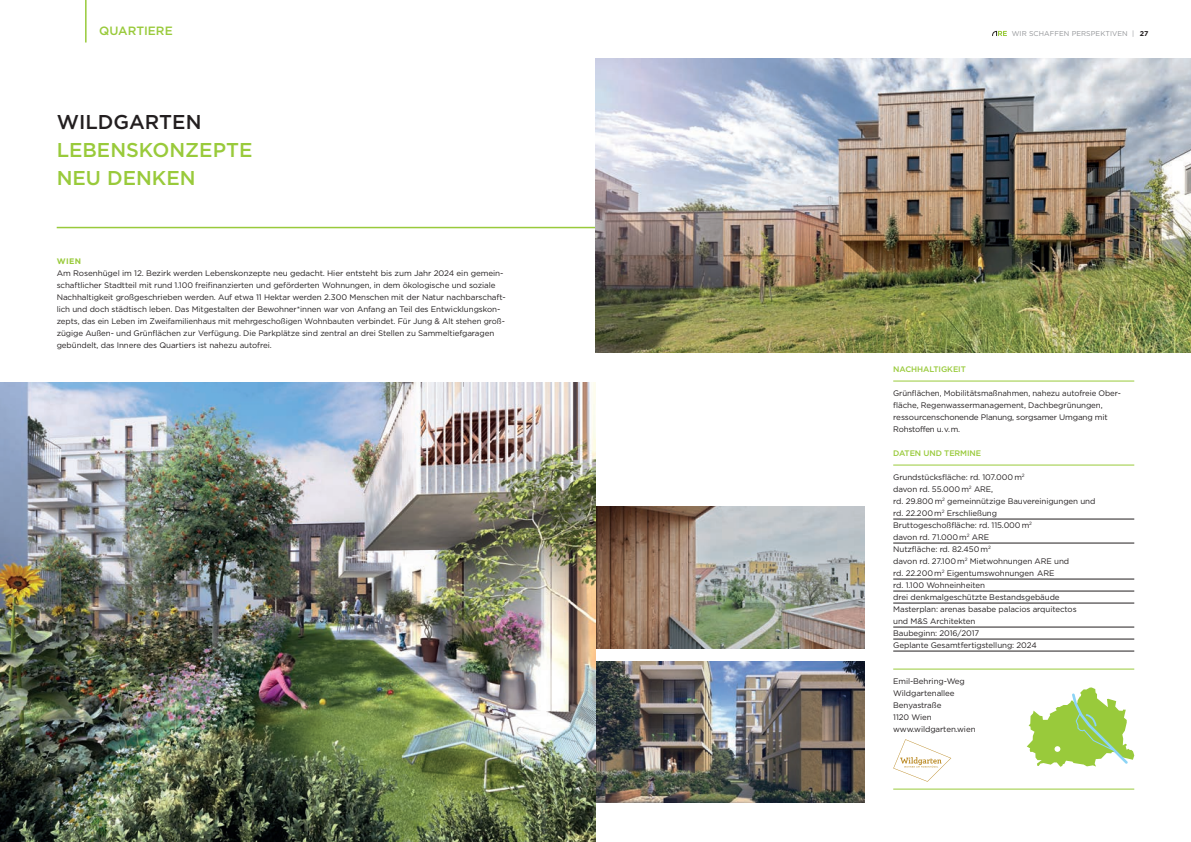
<style>
.page{position:relative;width:1191px;height:842px;background:#fff}
.page>*{position:absolute;margin:0;border:0;box-sizing:border-box;transform-origin:0 0}
.t1{font:500 20px/28px "Gotham";color:#99ca3b}
.t2{font:500 20px "Gotham";color:#231f20}
.t3{font:500 12px "Gotham";color:#99ca3b}
.t4{font:8px/12px "Gotham";letter-spacing:-.01em;color:#231f20}
.t5{font:500 8px "Gotham";letter-spacing:-.01em;color:#99ca3b}
.t6{font:700 8px "Gotham";color:#99ca3b}
.t7{font:7px "Gotham";letter-spacing:.01em;color:#939598}
.s1{font-weight:700;color:#231f20}
</style>
<div class="page">
<svg style="left:992px;top:31px;width:15px;height:5px"></svg>
<img style="left:595px;top:661px;width:270px;height:142px">
<hr style="left:57px;top:227px;width:538px;height:1px;background:#99ca3b">
<hr style="left:893px;top:381px;width:241px;height:1px;background:#99ca3b">
<hr style="left:893px;top:465px;width:241px;height:1px;background:#99ca3b">
<hr style="left:893px;top:519px;width:241px;height:1px;background:#231f20">
<hr style="left:893px;top:543px;width:241px;height:1px;background:#231f20">
<hr style="left:893px;top:579px;width:241px;height:1px;background:#231f20">
<hr style="left:893px;top:591px;width:241px;height:1px;background:#231f20">
<hr style="left:893px;top:603px;width:241px;height:1px;background:#231f20">
<hr style="left:893px;top:627px;width:241px;height:1px;background:#231f20">
<hr style="left:893px;top:639px;width:241px;height:1px;background:#231f20">
<hr style="left:893px;top:651px;width:241px;height:1px;background:#231f20">
<hr style="left:893px;top:669px;width:241px;height:1px;background:#99ca3b">
<hr style="left:893px;top:789px;width:241px;height:1px;background:#99ca3b">
<img style="left:595px;top:506px;width:270px;height:142px">
<hr style="left:85px;top:0;width:2px;height:43px;background:#99ca3b">
<img style="left:0;top:383px;width:595px;height:459px">
<svg style="left:1027px;top:687px;width:107px;height:80px"></svg>
<svg style="left:893px;top:739px;width:58px;height:43px"></svg>
<img style="left:595px;top:58px;width:596px;height:295px">
<h2 class="t3" style="left:99px;top:24px;width:75px">QUARTIERE</h2>
<h1 class="t2" style="left:57px;top:111px;width:146px">WILDGARTEN</h1>
<h1 class="t1" style="left:57px;top:136px;width:197px">LEBENSKONZEPTE<br>NEU DENKEN</h1>
<p class="t6" style="left:57px;top:257px;width:26px">WIEN</p>
<p class="t4" style="left:57px;top:267px;width:450px">Am Rosenhügel im 12. Bezirk werden Lebenskonzepte neu gedacht. Hier entsteht bis zum Jahr 2024 ein gemein&shy;schaftlicher Stadtteil mit rund 1.100 freifinanzierten und geförderten Wohnungen, in dem ökologische und soziale Nachhaltigkeit großgeschrieben werden. Auf etwa 11 Hektar werden 2.300 Menschen mit der Natur nachbarschaft&shy;lich und doch städtisch leben. Das Mitgestalten der Bewohner*innen war von Anfang an Teil des Entwicklungskon&shy;zepts, das ein Leben im Zweifamilienhaus mit mehrgeschoßigen Wohnbauten verbindet. Für Jung &amp; Alt stehen groß&shy;zügige Außen- und Grünflächen zur Verfügung. Die Parkplätze sind zentral an drei Stellen zu Sammeltiefgaragen gebündelt, das Innere des Quartiers ist nahezu autofrei.</p>
<p class="t7" style="left:1011px;top:30px;width:138px">WIR SCHAFFEN PERSPEKTIVEN | <span class="s1">27</span></p>
<p class="t5" style="left:893px;top:365px;width:74px">NACHHALTIGKEIT</p>
<p class="t4" style="left:893px;top:387px;width:229px">Grünflächen, Mobilitätsmaßnahmen, nahezu autofreie Ober&shy;fläche, Regenwassermanagement, Dachbegrünungen, ressourcenschonende Planung, sorgsamer Umgang mit Rohstoffen u. v. m.</p>
<p class="t5" style="left:893px;top:449px;width:89px">DATEN UND TERMINE</p>
<p class="t4" style="left:893px;top:471px;width:204px">Grundstücksfläche: rd. 107.000 m<sup>2<br></sup>davon rd. 55.000 m<sup>2</sup> ARE,<br>rd. 29.800 m<sup>2</sup> gemeinnützige Bauvereinigungen und rd. 22.200 m<sup>2</sup> Erschließung<br>Bruttogeschoßfläche: rd. 115.000 m<sup>2<br></sup>davon rd. 71.000 m<sup>2</sup> ARE<br>Nutzfläche: rd. 82.450 m<sup>2<br></sup>davon rd. 27.100 m<sup>2</sup> Mietwohnungen ARE und<br>rd. 22.200 m<sup>2</sup> Eigentumswohnungen ARE<br>rd. 1.100 Wohneinheiten<br>drei denkmalgeschützte Bestandsgebäude Masterplan: arenas basabe palacios arquitectos<br>und M&amp;S Architekten<br>Baubeginn: 2016/2017<br>Geplante Gesamtfertigstellung: 2024</p>
<p class="t4" style="left:893px;top:675px;width:84px">Emil-Behring-Weg<br>Wildgartenallee<br>Benyastraße<br>1120 Wien www.wildgarten.wien</p>
</div>
